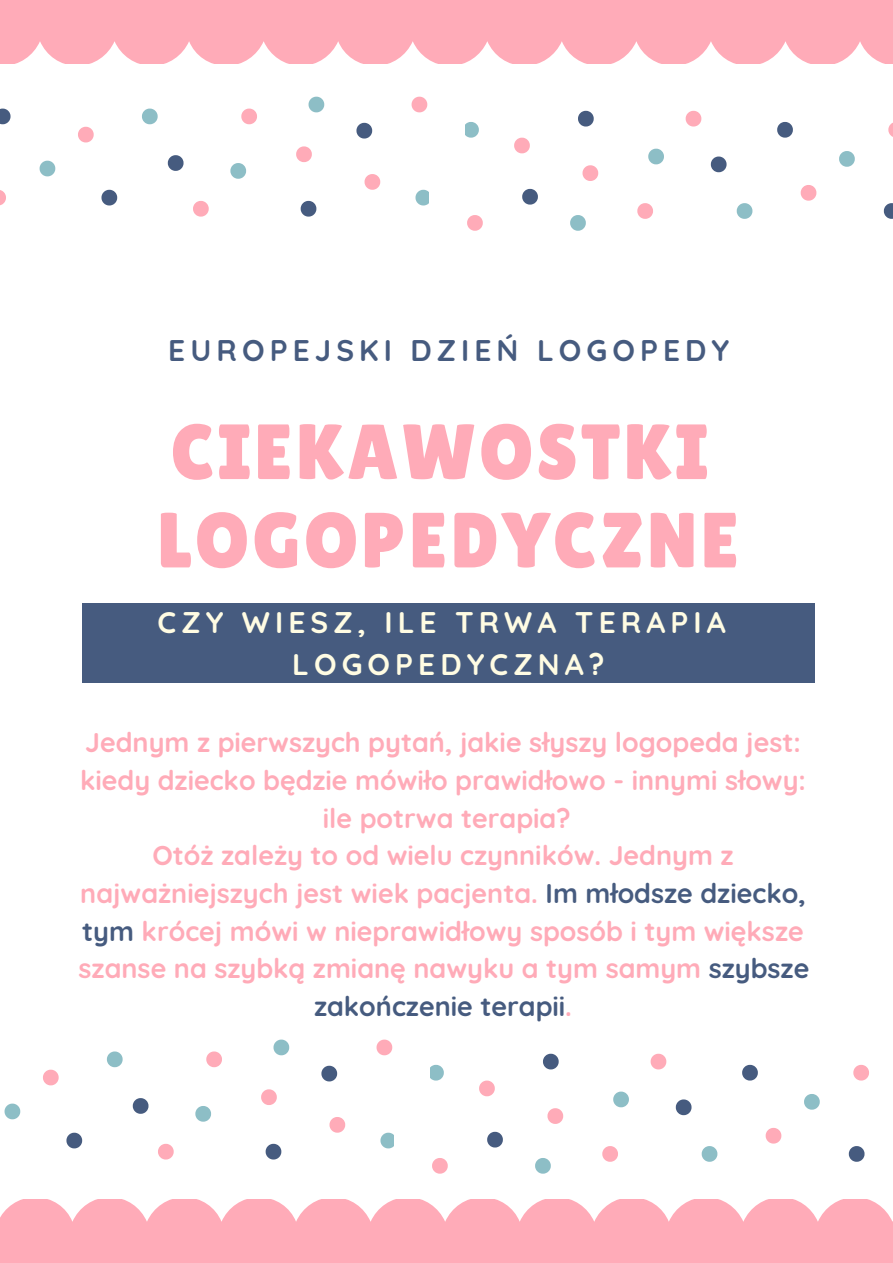
<style>
.page{position:relative;width:893px;height:1263px;background:#fff}
.page>*{position:absolute;margin:0;border:0;box-sizing:border-box;transform-origin:0 0}
.t1{font:78px/88.3px "Lilita One";letter-spacing:.04em;color:#ffabb8}
.t2{font:700 29.78px/41.6px "Quicksand";letter-spacing:.17em;color:#fffce3;text-align:center}
.t3{font:700 29.78px "Quicksand";letter-spacing:.17em;color:#465b7f}
.t4{font:700 27px/37.7px "Quicksand";color:#ffabb8;text-align:center}
.s1{color:#465b7f}
</style>
<div class="page">
<svg style="left:0;top:109px;width:11px;height:15px"></svg>
<svg style="left:101px;top:190px;width:16px;height:15px"></svg>
<svg style="left:168px;top:155px;width:15px;height:16px"></svg>
<svg style="left:301px;top:201px;width:15px;height:16px"></svg>
<svg style="left:356px;top:123px;width:16px;height:16px"></svg>
<svg style="left:142px;top:109px;width:16px;height:15px"></svg>
<svg style="left:230px;top:163px;width:16px;height:16px"></svg>
<svg style="left:308px;top:97px;width:16px;height:15px"></svg>
<svg style="left:40px;top:161px;width:15px;height:15px"></svg>
<svg style="left:415px;top:190px;width:14px;height:15px"></svg>
<svg style="left:0;top:190px;width:6px;height:15px"></svg>
<svg style="left:241px;top:109px;width:16px;height:15px"></svg>
<svg style="left:193px;top:201px;width:16px;height:16px"></svg>
<svg style="left:78px;top:127px;width:16px;height:15px"></svg>
<svg style="left:296px;top:146px;width:16px;height:16px"></svg>
<svg style="left:364px;top:174px;width:16px;height:16px"></svg>
<svg style="left:411px;top:97px;width:16px;height:15px"></svg>
<svg style="left:884px;top:203px;width:9px;height:16px"></svg>
<svg style="left:777px;top:122px;width:16px;height:16px"></svg>
<svg style="left:711px;top:157px;width:15px;height:15px"></svg>
<svg style="left:578px;top:111px;width:16px;height:16px"></svg>
<svg style="left:522px;top:189px;width:16px;height:16px"></svg>
<svg style="left:736px;top:203px;width:16px;height:16px"></svg>
<svg style="left:648px;top:149px;width:16px;height:15px"></svg>
<svg style="left:570px;top:215px;width:16px;height:16px"></svg>
<svg style="left:839px;top:151px;width:16px;height:16px"></svg>
<svg style="left:466px;top:122px;width:13px;height:16px"></svg>
<svg style="left:888px;top:122px;width:5px;height:15px"></svg>
<svg style="left:637px;top:203px;width:16px;height:16px"></svg>
<svg style="left:685px;top:111px;width:16px;height:16px"></svg>
<svg style="left:800px;top:185px;width:16px;height:16px"></svg>
<svg style="left:582px;top:165px;width:16px;height:16px"></svg>
<svg style="left:514px;top:138px;width:16px;height:15px"></svg>
<svg style="left:467px;top:215px;width:16px;height:16px"></svg>
<svg style="left:0;top:0;width:893px;height:63px;background:#ffb1bd"></svg>
<svg style="left:66px;top:1133px;width:16px;height:15px"></svg>
<svg style="left:133px;top:1098px;width:15px;height:16px"></svg>
<svg style="left:266px;top:1144px;width:15px;height:15px"></svg>
<svg style="left:321px;top:1066px;width:16px;height:15px"></svg>
<svg style="left:107px;top:1051px;width:16px;height:16px"></svg>
<svg style="left:195px;top:1106px;width:16px;height:16px"></svg>
<svg style="left:273px;top:1039px;width:16px;height:16px"></svg>
<svg style="left:5px;top:1103px;width:15px;height:16px"></svg>
<svg style="left:380px;top:1133px;width:13px;height:15px"></svg>
<svg style="left:206px;top:1051px;width:16px;height:16px"></svg>
<svg style="left:158px;top:1144px;width:16px;height:15px"></svg>
<svg style="left:43px;top:1070px;width:16px;height:15px"></svg>
<svg style="left:261px;top:1089px;width:16px;height:16px"></svg>
<svg style="left:329px;top:1117px;width:16px;height:16px"></svg>
<svg style="left:376px;top:1039px;width:16px;height:16px"></svg>
<svg style="left:849px;top:1146px;width:15px;height:16px"></svg>
<svg style="left:742px;top:1065px;width:16px;height:15px"></svg>
<svg style="left:676px;top:1099px;width:15px;height:16px"></svg>
<svg style="left:543px;top:1054px;width:16px;height:15px"></svg>
<svg style="left:487px;top:1132px;width:16px;height:15px"></svg>
<svg style="left:701px;top:1146px;width:16px;height:16px"></svg>
<svg style="left:613px;top:1091px;width:16px;height:16px"></svg>
<svg style="left:535px;top:1158px;width:16px;height:16px"></svg>
<svg style="left:804px;top:1094px;width:15px;height:16px"></svg>
<svg style="left:431px;top:1065px;width:13px;height:15px"></svg>
<svg style="left:853px;top:1065px;width:16px;height:15px"></svg>
<svg style="left:602px;top:1146px;width:16px;height:16px"></svg>
<svg style="left:650px;top:1054px;width:16px;height:15px"></svg>
<svg style="left:765px;top:1128px;width:16px;height:15px"></svg>
<svg style="left:547px;top:1108px;width:16px;height:16px"></svg>
<svg style="left:479px;top:1080px;width:16px;height:16px"></svg>
<svg style="left:432px;top:1158px;width:16px;height:16px"></svg>
<svg style="left:0;top:1199px;width:893px;height:64px;background:#ffb2be"></svg>
<div style="left:769px;top:604px;width:46px;height:78px;background:#465b7f"></div>
<div style="left:127px;top:604px;width:642px;height:78px;background:#465b7f"></div>
<div style="left:82px;top:604px;width:45px;height:78px;background:#465b7f"></div>
<p class="t3" style="left:168px;top:332px;width:562px">EUROPEJSKI DZIEŃ LOGOPEDY</p>
<h1 class="t1" style="left:158px;top:407px;width:583px">CIEKAWOSTKI<br>LOGOPEDYCZNE</h1>
<p class="t2" style="left:158px;top:601px;width:569px">CZY WIESZ, ILE TRWA TERAPIA<br>LOGOPEDYCZNA?</p>
<p class="t4" style="left:79px;top:723px;width:732px">Jednym z pierwszych pytań, jakie słyszy logopeda jest: kiedy dziecko będzie mówiło prawidłowo - innymi słowy: ile potrwa terapia?<br>Otóż zależy to od wielu czynników. Jednym z najważniejszych jest wiek pacjenta. <span class="s1">Im młodsze dziecko, tym</span> krócej mówi w nieprawidłowy sposób i tym większe szanse na szybką zmianę nawyku a tym samym <span class="s1">szybsze zakończenie terapii</span>.</p>
</div>
